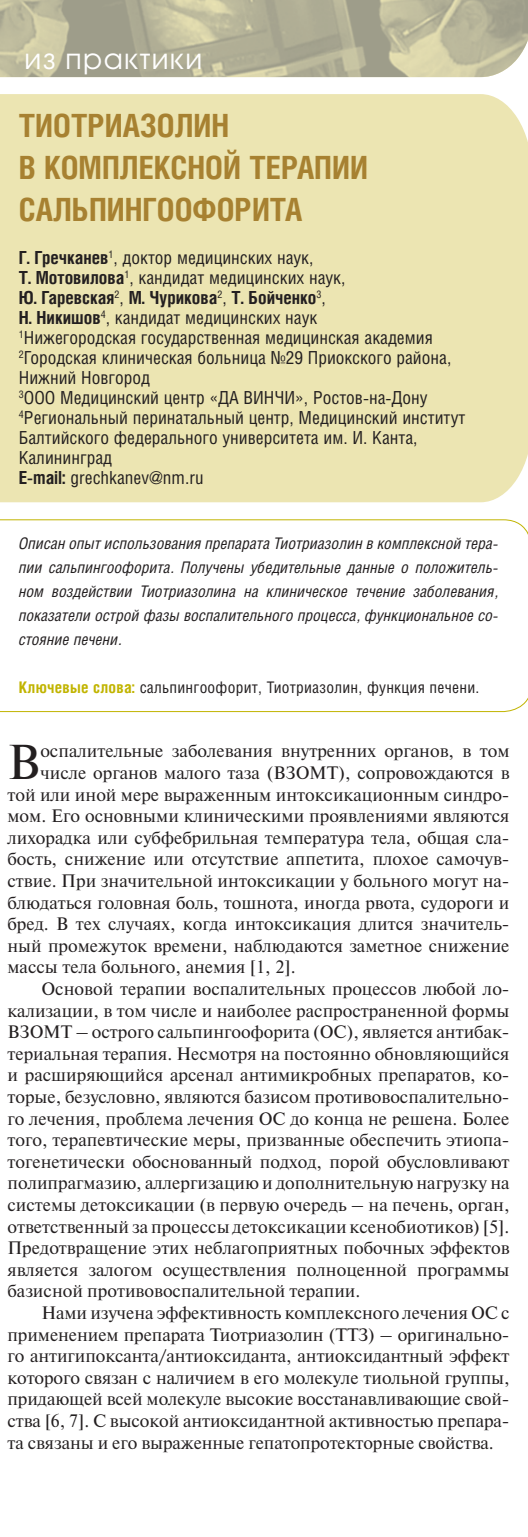
<style>
.page{position:relative;width:528px;height:1537px;background:#fff}
.page>*{position:absolute;margin:0;border:0;box-sizing:border-box;transform-origin:0 0}
.t1{font:48.8px "Newton C";color:#231f20}
.t2{font:700 32px/42px "Helios Cond";color:#a78131}
.t3{font:28px "Avant Garde Gothic C";letter-spacing:.05em;color:#fff}
.t4{font:18px "Newton C";color:#231f20}
.t5{font:18px/20px "Helios Cond";color:#231f20}
.t6{font:italic 16px/24px "Helios Cond";color:#231f20;text-align:justify}
.t7{font:16px "Helios Cond";letter-spacing:.015em;color:#231f20}
.s1{font-weight:700}
.s2{font-weight:700;color:#c1b400}
</style>
<div class="page">
<div style="left:0;top:94px;width:528px;height:408px;background:#ece5b2"></div>
<svg style="left:0;top:519px;width:528px;height:194px"></svg>
<svg style="left:0;top:0;width:480px;height:77px;background:#b6b398"></svg>
<img style="left:480px;top:0;width:48px;height:77px">
<h3 class="t3" style="left:24px;top:45px;width:179px">из практики</h3>
<h2 class="t2" style="left:19px;top:108px;width:350px">ТИОТРИАЗОЛИН<br>В КОМПЛЕКСНОЙ ТЕРАПИИ<br>САЛЬПИНГООФОРИТА</h2>
<p class="t5" style="left:19px;top:249px;width:448px"><span class="s1">Г. Гречканев</span><sup>1</sup>, доктор медицинских наук,<br><span class="s1">Т. Мотовилова</span><sup>1</sup>, кандидат медицинских наук,<br><span class="s1">Ю. Гаревская</span><sup>2</sup>, <span class="s1">М. Чурикова</span><sup>2</sup>, <span class="s1">Т. Бойченко</span><sup>3</sup>,<br><span class="s1">Н. Никишов</span><sup>4</sup>, кандидат медицинских наук<br><sup>1</sup>Нижегородская государственная медицинская академия <sup>2</sup>Городская клиническая больница №29 Приокского района, Нижний Новгород<br><sup>3</sup>ООО Медицинский центр «ДА ВИНЧИ», Ростов-на-Дону <sup>4</sup>Региональный перинатальный центр, Медицинский институт Балтийского федерального университета им. И. Канта, Калининград<br><span class="s1">E-mail:</span> grechkanev@nm.ru</p>
<p class="t6" style="left:19px;top:533px;width:481px">Описан опыт использования препарата Тиотриазолин в комплексной тера&shy;пии сальпингоофорита. Получены убедительные данные о положитель&shy;ном воздействии Тиотриазолина на клиническое течение заболевания, показатели острой фазы воспалительного процесса, функциональное со&shy;стояние печени.</p>
<p class="t7" style="left:19px;top:681px;width:462px"><span class="s2">Ключевые слова:</span> сальпингоофорит, Тиотриазолин, функция печени.</p>
<h1 class="t1" style="left:7px;top:744px;width:34px">В</h1>
<p class="t4" style="left:40px;top:745px;width:470px">оспалительные заболевания внутренних органов, в том</p>
<p class="t4" style="left:40px;top:766px;width:470px">числе органов малого таза (ВЗОМТ), сопровождаются в</p>
<p class="t4" style="left:7px;top:788px;width:503px">той или иной мере выраженным интоксикационным синдро-</p>
<p class="t4" style="left:7px;top:809px;width:503px">мом. Его основными клиническими проявлениями являются</p>
<p class="t4" style="left:7px;top:831px;width:503px">лихорадка или субфебрильная температура тела, общая сла-</p>
<p class="t4" style="left:7px;top:853px;width:503px">бость, снижение или отсутствие аппетита, плохое самочув-</p>
<p class="t4" style="left:7px;top:874px;width:503px">ствие. При значительной интоксикации у больного могут на-</p>
<p class="t4" style="left:7px;top:896px;width:503px">блюдаться головная боль, тошнота, иногда рвота, судороги и</p>
<p class="t4" style="left:7px;top:917px;width:503px">бред. В тех случаях, когда интоксикация длится значитель-</p>
<p class="t4" style="left:7px;top:939px;width:503px">ный промежуток времени, наблюдаются заметное снижение</p>
<p class="t4" style="left:7px;top:961px;width:290px">массы тела больного, анемия [1, 2].</p>
<p class="t4" style="left:41px;top:982px;width:469px">Основой терапии воспалительных процессов любой ло-</p>
<p class="t4" style="left:7px;top:1004px;width:503px">кализации, в том числе и наиболее распространенной формы</p>
<p class="t4" style="left:7px;top:1025px;width:503px">ВЗОМТ – острого сальпингоофорита (ОС), является антибак-</p>
<p class="t4" style="left:7px;top:1047px;width:503px">териальная терапия. Несмотря на постоянно обновляющийся</p>
<p class="t4" style="left:7px;top:1069px;width:503px">и расширяющийся арсенал антимикробных препаратов, ко-</p>
<p class="t4" style="left:7px;top:1090px;width:503px">торые, безусловно, являются базисом противовоспалительно-</p>
<p class="t4" style="left:7px;top:1112px;width:503px">го лечения, проблема лечения ОС до конца не решена. Более</p>
<p class="t4" style="left:7px;top:1133px;width:503px">того, терапевтические меры, призванные обеспечить этиопа-</p>
<p class="t4" style="left:7px;top:1155px;width:503px">тогенетически обоснованный подход, порой обусловливают</p>
<p class="t4" style="left:7px;top:1177px;width:503px">полипрагмазию, аллергизацию и дополнительную нагрузку на</p>
<p class="t4" style="left:7px;top:1198px;width:503px">системы детоксикации (в первую очередь – на печень, орган,</p>
<p class="t4" style="left:7px;top:1220px;width:503px">ответственный за процессы детоксикации ксенобиотиков) [5].</p>
<p class="t4" style="left:7px;top:1241px;width:503px">Предотвращение этих неблагоприятных побочных эффектов</p>
<p class="t4" style="left:7px;top:1263px;width:503px">является залогом осуществления полноценной программы</p>
<p class="t4" style="left:7px;top:1285px;width:354px">базисной противовоспалительной терапии.</p>
<p class="t4" style="left:41px;top:1306px;width:469px">Нами изучена эффективность комплексного лечения ОС с</p>
<p class="t4" style="left:7px;top:1328px;width:503px">применением препарата Тиотриазолин (ТТЗ) – оригинально-</p>
<p class="t4" style="left:7px;top:1349px;width:503px">го антигипоксанта/антиоксиданта, антиоксидантный эффект</p>
<p class="t4" style="left:7px;top:1371px;width:503px">которого связан с наличием в его молекуле тиольной группы,</p>
<p class="t4" style="left:7px;top:1393px;width:503px">придающей всей молекуле высокие восстанавливающие свой-</p>
<p class="t4" style="left:7px;top:1414px;width:503px">ства [6, 7]. С высокой антиоксидантной активностью препара-</p>
<p class="t4" style="left:7px;top:1436px;width:488px">та связаны и его выраженные гепатопротекторные свойства.</p>
</div>
